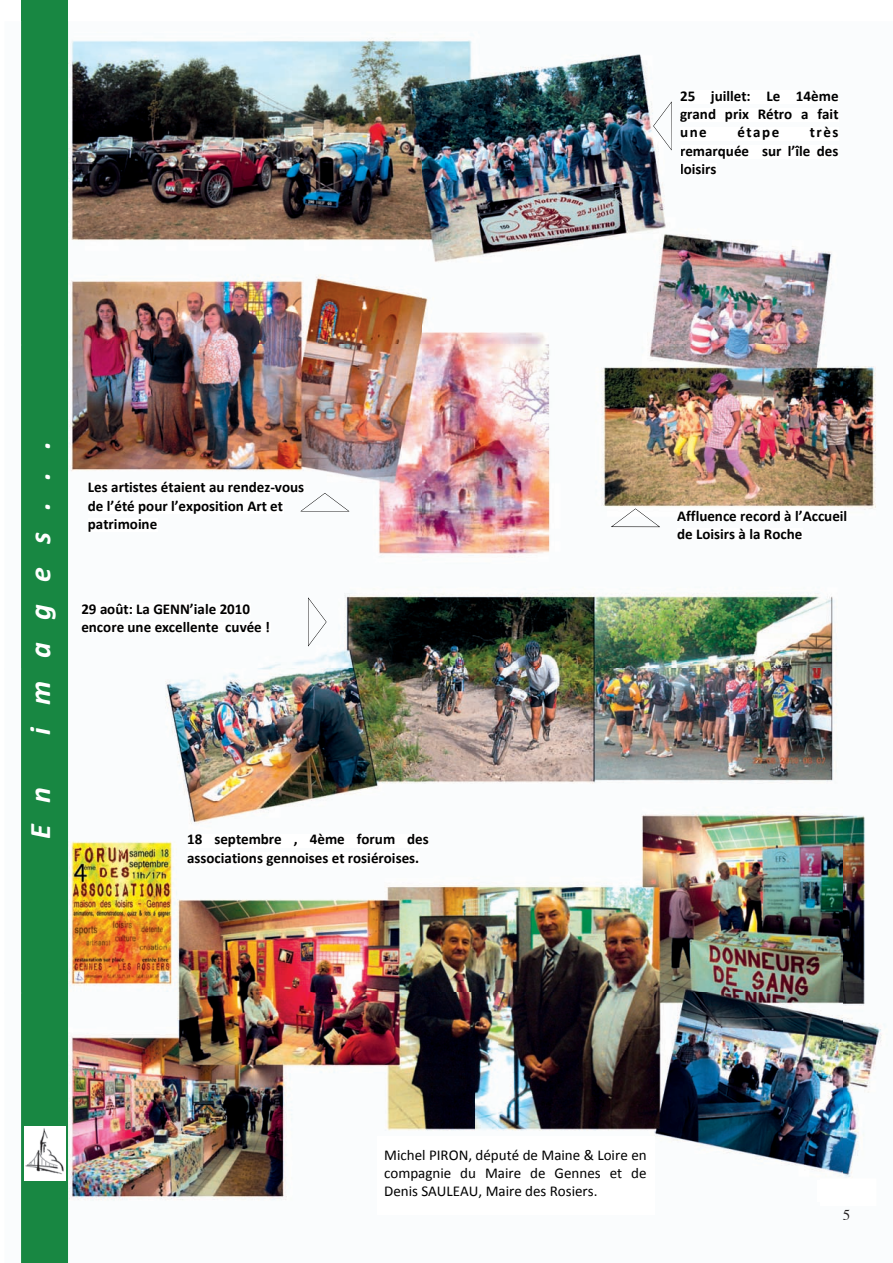
<style>
.page{position:relative;width:893px;height:1263px;background:#fff}
.page>*{position:absolute;margin:0;border:0;box-sizing:border-box;transform-origin:0 0}
.t1{font:italic 700 30px "Calibri";letter-spacing:.75em;color:#fff}
.t2{font:700 15px/18.3px "Calibri";color:#000}
.t3{font:15px/18.3px "Calibri";color:#000;text-align:justify}
.t4{font:15px "Times";color:#231f20}
</style>
<div class="page">
<img style="left:21px;top:21px;width:864px;height:1242px">
<img style="left:24px;top:1126px;width:41px;height:54px">
<div style="left:30px;top:419px;width:26px;height:419px;background:#188742"></div>
<img style="left:820px;top:1178px;width:56px;height:28px">
<img style="left:681px;top:90px;width:157px;height:13px">
<img style="left:680px;top:109px;width:158px;height:13px">
<img style="left:681px;top:127px;width:157px;height:13px">
<img style="left:681px;top:145px;width:157px;height:13px">
<img style="left:681px;top:164px;width:35px;height:10px">
<img style="left:89px;top:482px;width:215px;height:10px">
<img style="left:88px;top:500px;width:195px;height:13px">
<img style="left:89px;top:519px;width:68px;height:12px">
<img style="left:677px;top:510px;width:170px;height:11px">
<img style="left:678px;top:529px;width:124px;height:10px">
<img style="left:82px;top:604px;width:168px;height:10px">
<img style="left:82px;top:622px;width:188px;height:11px">
<img style="left:653px;top:102px;width:19px;height:49px">
<img style="left:300px;top:493px;width:49px;height:18px">
<img style="left:611px;top:509px;width:49px;height:18px">
<img style="left:308px;top:597px;width:18px;height:49px">
<img style="left:188px;top:834px;width:241px;height:13px">
<img style="left:188px;top:852px;width:231px;height:13px">
<div style="left:817px;top:1180px;width:53px;height:21px;background:#fff"></div>
<div style="left:377px;top:1137px;width:278px;height:78px;background:#fff"></div>
<h1 class="t1" style="left:28px;top:735px;width:295px;rotate:-90deg">images...</h1>
<h1 class="t1" style="left:28px;top:839px;width:54px;rotate:-90deg">E n</h1>
<p class="t2" style="left:88px;top:479px;width:218px">Les artistes étaient au rendez-vous de l’été pour l’exposition Art et patrimoine</p>
<p class="t2" style="left:81px;top:601px;width:190px">29 août: La GENN’iale 2010 encore une excellente cuvée !</p>
<p class="t2" style="left:187px;top:831px;width:243px">18 septembre , 4ème forum des associations gennoises et rosiéroises.</p>
<p class="t2" style="left:680px;top:88px;width:160px;text-align:justify">25 juillet: Le 14ème grand prix Rétro a fait une</p>
<p class="t2" style="left:680px;top:125px;width:160px;text-align:justify;text-indent:130px">très remarquée sur l’île des loisirs</p>
<p class="t2" style="left:737px;top:125px;width:43px">étape</p>
<p class="t2" style="left:677px;top:508px;width:172px">Affluence record à l’Accueil de Loisirs à la Roche</p>
<p class="t3" style="left:388px;top:1141px;width:264px">Michel PIRON, député de Maine &amp; Loire en compagnie du Maire de Gennes et de Denis SAULEAU, Maire des Rosiers.</p>
<p class="t3" style="left:384px;top:1147px;width:264px">Michel PIRON, député de Maine &amp; Loire en compagnie du Maire de Gennes et de Denis SAULEAU, Maire des Rosiers.</p>
<p class="t4" style="left:843px;top:1209px;width:9px">5</p>
</div>
